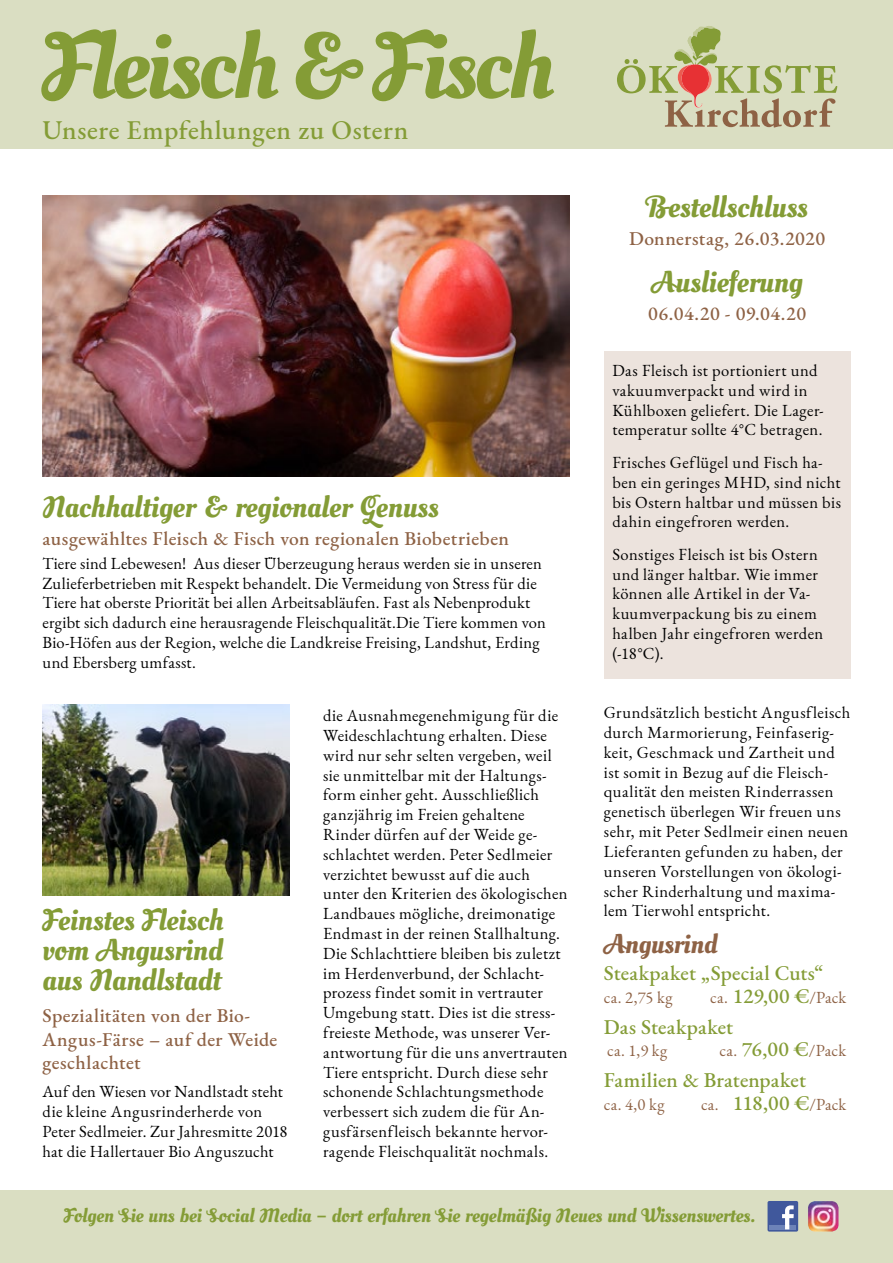
<style>
.page{position:relative;width:893px;height:1263px;background:#fff}
.page>*{position:absolute;margin:0;border:0;box-sizing:border-box;transform-origin:0 0}
.t1{font:93px "Oleo Script Swash Caps";letter-spacing:-.035em;color:#849c36}
.t2{font:30px/30px "Oleo Script Swash Caps";letter-spacing:-.005em;color:#849c36;text-align:justify}
.t3{font:500 27px "EB Garamond";letter-spacing:.02em;color:#849c36}
.t4{font:27px "Oleo Script Swash Caps";letter-spacing:-.005em;color:#8e6245}
.t5{font:500 21px "EB Garamond";letter-spacing:.01em;color:#849c36}
.t6{font:500 19.5px/23.4px "EB Garamond";letter-spacing:.02em;color:#8e6245}
.t7{font:19.5px "Oleo Script Swash Caps";letter-spacing:-.005em;color:#849c36}
.t8{font:16.5px/19.8px "EB Garamond";letter-spacing:.025em;color:#000}
.t9{font:16.5px "EB Garamond";letter-spacing:.015em;color:#8e6245}
.s1{font-weight:500;font-size:21px;color:#849c36}
</style>
<div class="page">
<div style="left:0;top:0;width:893px;height:149px;background:#dadec2"></div>
<svg style="left:617px;top:26px;width:220px;height:102px"></svg>
<div style="left:0;top:1191px;width:893px;height:72px;background:#dadec2"></div>
<div style="left:767px;top:1201px;width:31px;height:30px;background:#40589c;border-radius:2px"></div>
<hr style="left:770px;top:1225px;width:26px;height:4px;background:#6d83b8">
<svg style="left:782px;top:1205px;width:12px;height:24px"></svg>
<img style="left:808px;top:1201px;width:30px;height:30px">
<div style="left:604px;top:351px;width:246px;height:327px;background:#ece3dd"></div>
<img style="left:43px;top:196px;width:527px;height:281px">
<img style="left:43px;top:704px;width:246px;height:191px">
<h1 class="t1" style="left:43px;top:10px;width:513px">Fleisch &amp; Fisch</h1>
<h3 class="t3" style="left:43px;top:112px;width:367px">Unsere Empfehlungen zu Ostern</h3>
<h2 class="t2" style="left:43px;top:493px;width:398px">Nachhaltiger &amp; regionaler Genuss</h2>
<p class="t6" style="left:43px;top:526px;width:468px">ausgewähltes Fleisch &amp; Fisch von regionalen Biobetrieben</p>
<p class="t8" style="left:43px;top:553px;width:505px">Tiere sind Lebewesen! Aus dieser Überzeugung heraus werden sie in unseren Zulieferbetrieben mit Respekt behandelt. Die Vermeidung von Stress für die Tiere hat oberste Priorität bei allen Arbeitsabläufen. Fast als Nebenprodukt ergibt sich dadurch eine herausragende Fleischqualität.Die Tiere kommen von Bio-Höfen aus der Region, welche die Landkreise Freising, Landshut, Erding und Ebersberg umfasst.</p>
<h2 class="t2" style="left:43px;top:907px;width:183px">Feinstes Fleisch vom Angusrind aus Nandlstadt</h2>
<p class="t6" style="left:43px;top:1004px;width:236px">Spezialitäten von der Bio-<br>Angus-Färse – auf der Weide geschlachtet</p>
<p class="t8" style="left:43px;top:1082px;width:246px">Auf den Wiesen vor Nandlstadt steht die kleine Angusrinderherde von Peter Sedlmeier. Zur Jahresmitte 2018 hat die Hallertauer Bio Anguszucht</p>
<p class="t8" style="left:323px;top:706px;width:246px">die Ausnahmegenehmigung für die Weideschlachtung erhalten. Diese wird nur sehr selten vergeben, weil sie unmittelbar mit der Haltungs&shy;form einher geht. Ausschließlich ganzjährig im Freien gehaltene Rinder dürfen auf der Weide ge&shy;schlachtet werden. Peter Sedlmeier verzichtet bewusst auf die auch unter den Kriterien des ökologischen Landbaues mögliche, dreimonatige Endmast in der reinen Stallhaltung.<br>Die Schlachttiere bleiben bis zuletzt im Herdenverbund, der Schlacht&shy;prozess findet somit in vertrauter Umgebung statt. Dies ist die stress&shy;freieste Methode, was unserer Ver&shy;antwortung für die uns anvertrauten Tiere entspricht. Durch diese sehr schonende Schlachtungsmethode verbessert sich zudem die für An&shy;gusfärsenfleisch bekannte hervor&shy;ragende Fleischqualität nochmals.</p>
<h2 class="t2" style="left:646px;top:194px;width:163px">Bestellschluss</h2>
<p class="t6" style="left:629px;top:227px;width:197px">Donnerstag, 26.03.2020</p>
<h2 class="t2" style="left:651px;top:268px;width:153px">Auslieferung</h2>
<p class="t6" style="left:648px;top:301px;width:159px">06.04.20 - 09.04.20</p>
<p class="t8" style="left:612px;top:361px;width:213px">Das Fleisch ist portioniert und vakuumverpackt und wird in<br>Kühlboxen geliefert. Die Lager&shy;temperatur sollte 4°C betragen.</p>
<p class="t8" style="left:612px;top:453px;width:230px">Frisches Geflügel und Fisch ha&shy;ben ein geringes MHD, sind nicht bis Ostern haltbar und müssen bis dahin eingefroren werden.</p>
<p class="t8" style="left:612px;top:544px;width:212px">Sonstiges Fleisch ist bis Ostern und länger haltbar. Wie immer können alle Artikel in der Va&shy;kuumverpackung bis zu einem halben Jahr eingefroren werden (-18°C).</p>
<p class="t8" style="left:604px;top:703px;width:248px">Grundsätzlich besticht Angusfleisch durch Marmorierung, Feinfaserig&shy;keit, Geschmack und Zartheit und ist somit in Bezug auf die Fleisch&shy;qualität den meisten Rinderrassen genetisch überlegen Wir freuen uns sehr, mit Peter Sedlmeir einen neuen Lieferanten gefunden zu haben, der unseren Vorstellungen von ökologi&shy;scher Rinderhaltung und maxima&shy;lem Tierwohl entspricht.</p>
<h3 class="t4" style="left:604px;top:928px;width:115px">Angusrind</h3>
<p class="t5" style="left:604px;top:959px;width:221px">Steakpaket „Special Cuts“</p>
<p class="t9" style="left:604px;top:986px;width:70px">ca. 2,75 kg</p>
<p class="t9" style="left:710px;top:986px;width:137px">ca. <span class="s1">129,00 €</span>/Pack</p>
<p class="t5" style="left:604px;top:1012px;width:131px">Das Steakpaket</p>
<p class="t9" style="left:607px;top:1040px;width:62px">ca. 1,9 kg</p>
<p class="t9" style="left:719px;top:1040px;width:128px">ca. <span class="s1">76,00 €</span>/Pack</p>
<p class="t5" style="left:604px;top:1066px;width:204px">Familien &amp; Bratenpaket</p>
<p class="t9" style="left:604px;top:1093px;width:62px">ca. 4,0 kg</p>
<p class="t9" style="left:701px;top:1093px;width:147px">ca. <span class="s1">118,00 €</span>/Pack</p>
<p class="t7" style="left:64px;top:1204px;width:693px">Folgen Sie uns bei Social Media – dort erfahren Sie regelmäßig Neues und Wissenswertes.</p>
</div>
